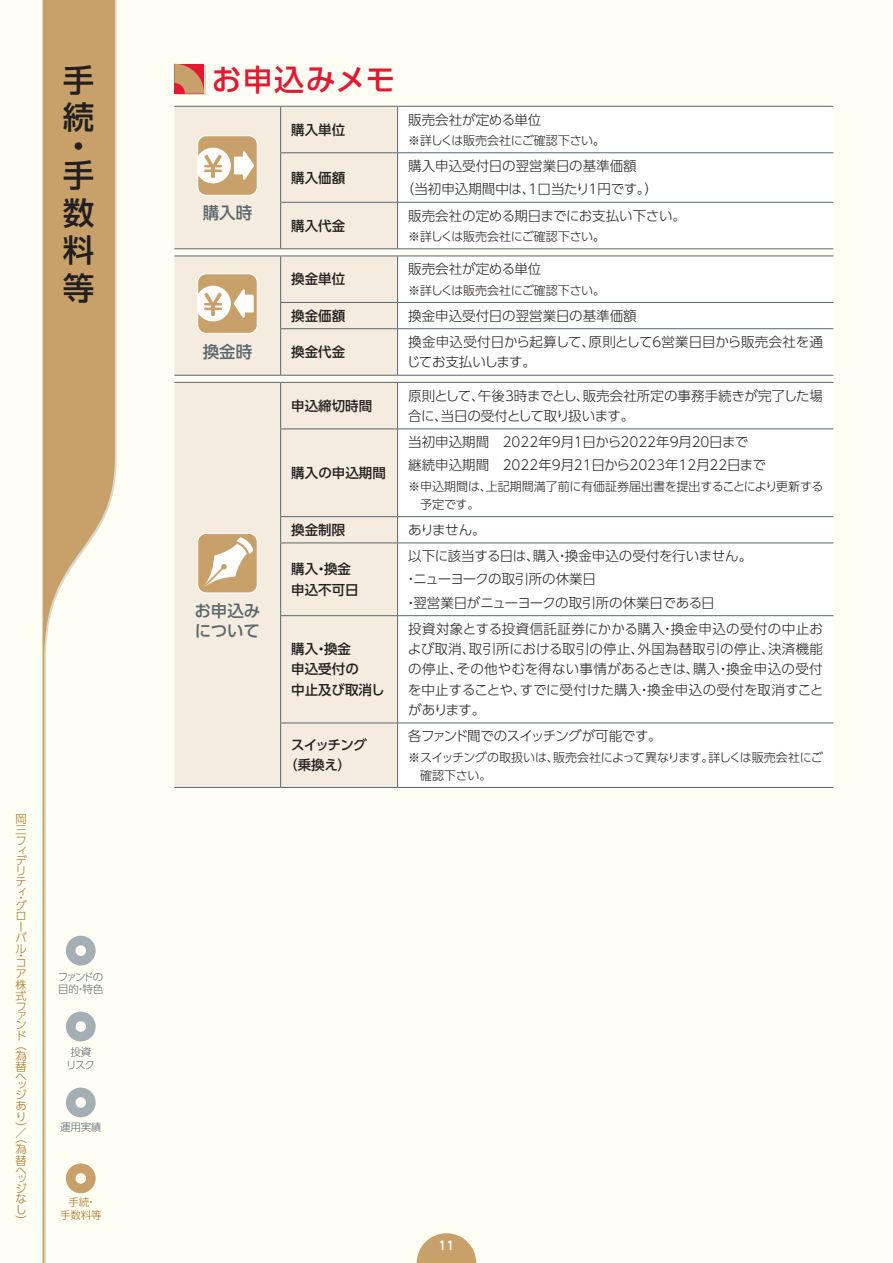
<style>
.page{position:relative;width:893px;height:1263px;background:#fffef4}
.page>*{position:absolute;margin:0;border:0;box-sizing:border-box;transform-origin:0 0}
.t1{font:500 31.5px/37.8px "UD Shin Go Pro";color:#231f20}
.A-大見出し{font:500 30px "UD Shin Go Pro";letter-spacing:.045em;color:#e21931}
.A-11pt{font:500 16.5px/19.5px "UD Shin Go Pro";color:#5a676e}
.F-9pt{font:300 13.5px/20.2px "UD Shin Go Pro";color:#231f20}
.F-9pt-2{font:300 13.5px/20.2px "UD Shin Go Pro";letter-spacing:-.02em;color:#231f20}
.F-9ptM{font:500 13.5px/20.2px "UD Shin Go Pro";color:#231f20}
.F-9pt-3{font:300 13.5px "UD Shin Go Pro";letter-spacing:-.05em;color:#231f20}
.F-8pt注{font:300 12px/18px "UD Shin Go Pro";letter-spacing:-.02em;color:#231f20}
.F-8pt注-2{font:300 12px/18px "UD Shin Go Pro";color:#231f20}
.t2{font:500 12px "UD Shin Go Pro";color:#fff}
.t3{font:300 11.25px/10.5px "UD Shin Go Pro";color:#a6721e}
.t4{font:300 10.5px/12.6px "UD Shin Go Pro";letter-spacing:-.13em;color:#5a676e}
.t5{font:300 10.5px/12.6px "UD Shin Go Pro";letter-spacing:-.06em;color:#5a676e;text-align:center}
.t6{font:300 10.5px/12.6px "UD Shin Go Pro";letter-spacing:-.015em;color:#a6721e;text-align:center}
</style>
<div class="page">
<svg style="left:417px;top:1233px;width:59px;height:30px"></svg>
<svg style="left:43px;top:0;width:72px;height:1263px"></svg>
<svg style="left:66px;top:936px;width:30px;height:29px"></svg>
<svg style="left:66px;top:1012px;width:30px;height:29px"></svg>
<svg style="left:66px;top:1087px;width:30px;height:30px"></svg>
<svg style="left:66px;top:1163px;width:30px;height:30px"></svg>
<div style="left:176px;top:65px;width:30px;height:30px;background:#dad9c9"></div>
<svg style="left:174px;top:64px;width:30px;height:30px"></svg>
<div style="left:398px;top:107px;width:435px;height:141px;background:#fff"></div>
<hr style="left:398px;top:106px;width:435px;height:1px;background:#5a676e">
<hr style="left:398px;top:152px;width:435px;height:1px;background:#5a676e">
<hr style="left:398px;top:202px;width:435px;height:1px;background:#5a676e">
<hr style="left:398px;top:248px;width:435px;height:1px;background:#5a676e">
<svg style="left:174px;top:106px;width:224px;height:143px;background:#eee4d5"></svg>
<div style="left:398px;top:257px;width:435px;height:118px;background:#fff"></div>
<hr style="left:174px;top:375px;width:107px;height:1px;background:#5a676e">
<hr style="left:398px;top:256px;width:435px;height:1px;background:#5a676e">
<hr style="left:398px;top:302px;width:435px;height:1px;background:#5a676e">
<hr style="left:398px;top:328px;width:435px;height:1px;background:#5a676e">
<hr style="left:281px;top:375px;width:117px;height:1px;background:#5a676e">
<hr style="left:398px;top:375px;width:435px;height:1px;background:#5a676e">
<svg style="left:174px;top:256px;width:224px;height:119px;background:#ede3d4"></svg>
<div style="left:174px;top:383px;width:223px;height:404px;background:#f4ecdf"></div>
<div style="left:398px;top:383px;width:435px;height:404px;background:#fff"></div>
<hr style="left:174px;top:787px;width:107px;height:1px;background:#5a676e">
<hr style="left:174px;top:382px;width:107px;height:1px;background:#5a676e">
<hr style="left:281px;top:382px;width:117px;height:1px;background:#5a676e">
<hr style="left:280px;top:383px;width:1px;height:45px;background:#5a676e">
<hr style="left:398px;top:382px;width:435px;height:1px;background:#5a676e">
<hr style="left:397px;top:383px;width:1px;height:45px;background:#5a676e">
<hr style="left:280px;top:428px;width:118px;height:1px;background:#5a676e">
<hr style="left:280px;top:429px;width:1px;height:87px;background:#5a676e">
<hr style="left:398px;top:428px;width:435px;height:1px;background:#5a676e">
<hr style="left:397px;top:429px;width:1px;height:87px;background:#5a676e">
<hr style="left:280px;top:516px;width:118px;height:1px;background:#5a676e">
<svg style="left:280px;top:517px;width:1px;height:25px"></svg>
<hr style="left:398px;top:516px;width:435px;height:1px;background:#5a676e">
<svg style="left:397px;top:517px;width:1px;height:25px"></svg>
<hr style="left:280px;top:542px;width:118px;height:1px;background:#5a676e">
<hr style="left:280px;top:543px;width:1px;height:72px;background:#5a676e">
<hr style="left:398px;top:542px;width:435px;height:1px;background:#5a676e">
<hr style="left:397px;top:543px;width:1px;height:72px;background:#5a676e">
<hr style="left:280px;top:615px;width:118px;height:1px;background:#5a676e">
<hr style="left:280px;top:616px;width:1px;height:106px;background:#5a676e">
<hr style="left:398px;top:615px;width:435px;height:1px;background:#5a676e">
<hr style="left:397px;top:616px;width:1px;height:106px;background:#5a676e">
<hr style="left:280px;top:722px;width:118px;height:1px;background:#5a676e">
<hr style="left:280px;top:723px;width:1px;height:64px;background:#5a676e">
<hr style="left:398px;top:722px;width:435px;height:1px;background:#5a676e">
<hr style="left:397px;top:723px;width:1px;height:64px;background:#5a676e">
<hr style="left:281px;top:787px;width:117px;height:1px;background:#5a676e">
<hr style="left:398px;top:787px;width:435px;height:1px;background:#5a676e">
<div style="left:198px;top:533px;width:59px;height:60px;background:#c7a06a;border-radius:9px"></div>
<div style="left:197px;top:533px;width:61px;height:60px;border:1px solid #fff;border-radius:9px"></div>
<svg style="left:204px;top:537px;width:50px;height:50px"></svg>
<h1 class="t1" style="left:63px;top:60px;width:32px">手続</h1>
<h1 class="t1" style="left:63px;top:131px;width:32px;line-height:28.8px">・手</h1>
<h1 class="t1" style="left:63px;top:193px;width:33px;text-align:justify">数料等</h1>
<p class="t3" style="left:16px;top:813px;width:13px">岡岡岡岡岡岡岡</p>
<p class="t3" style="left:16px;top:886px;width:12px">岡</p>
<p class="t3" style="left:16px;top:892px;width:8px">岡</p>
<p class="t3" style="left:16px;top:900px;width:13px">岡岡岡岡岡</p>
<p class="t3" style="left:16px;top:950px;width:8px">岡</p>
<p class="t3" style="left:16px;top:957px;width:12px">岡岡岡岡岡岡岡</p>
<p class="t3" style="left:16px;top:1031px;width:12px;line-height:8.7px">岡岡</p>
<p class="t3" style="left:16px;top:1050px;width:12px;line-height:11.2px">岡岡</p>
<p class="t3" style="left:16px;top:1072px;width:12px;line-height:8.2px">岡岡</p>
<p class="t3" style="left:16px;top:1089px;width:13px;line-height:10.9px">岡岡岡岡</p>
<p class="t3" style="left:16px;top:1127px;width:12px">岡</p>
<p class="t3" style="left:16px;top:1132px;width:12px;line-height:11.2px;text-align:justify">岡岡岡</p>
<p class="t3" style="left:16px;top:1166px;width:12px;line-height:8.2px">岡岡</p>
<p class="t3" style="left:16px;top:1183px;width:13px;text-align:justify">岡岡岡岡</p>
<p class="t4" style="left:58px;top:970px;width:47px">ファンドの目的・特色</p>
<p class="t5" style="left:66px;top:1045px;width:30px">投資リスク</p>
<p class="t5" style="left:60px;top:1120px;width:43px">運用実績</p>
<p class="t6" style="left:60px;top:1195px;width:43px">手続・<br>手数料等</p>
<p class="A-大見出し" style="left:211px;top:55px;width:186px">お申込みメモ</p>
<p class="F-9ptM" style="left:291px;top:119px;width:55px">購入単位</p>
<p class="A-11pt" style="left:203px;top:203px;width:51px">購入時</p>
<p class="F-9ptM" style="left:291px;top:167px;width:55px">購入価額</p>
<p class="F-9ptM" style="left:291px;top:215px;width:55px">購入代金</p>
<p class="F-9ptM" style="left:291px;top:269px;width:55px">換金単位</p>
<p class="F-9pt" style="left:408px;top:109px;width:135px">販売会社が定める単位</p>
<p class="F-8pt注" style="left:408px;top:131px;width:199px">※詳しくは販売会社にご確認下さい。</p>
<p class="F-9pt" style="left:408px;top:155px;width:230px">購入申込受付日の翌営業日の基準価額</p>
<p class="F-9pt" style="left:401px;top:179px;width:259px">（当初申込期間中は、1口当たり1円です。）</p>
<p class="F-9pt-2" style="left:408px;top:205px;width:279px">販売会社の定める期日までにお支払い下さい。</p>
<p class="F-8pt注" style="left:408px;top:227px;width:199px">※詳しくは販売会社にご確認下さい。</p>
<p class="F-9pt" style="left:408px;top:258px;width:135px">販売会社が定める単位</p>
<p class="F-8pt注" style="left:408px;top:281px;width:199px">※詳しくは販売会社にご確認下さい。</p>
<p class="A-11pt" style="left:203px;top:341px;width:51px">換金時</p>
<p class="A-11pt" style="left:194px;top:601px;width:67px">お申込みについて</p>
<p class="F-9ptM" style="left:291px;top:305px;width:55px">換金価額</p>
<p class="F-9pt" style="left:408px;top:305px;width:230px">換金申込受付日の翌営業日の基準価額</p>
<p class="F-9ptM" style="left:291px;top:341px;width:55px">換金代金</p>
<p class="F-9pt" style="left:407px;top:331px;width:418px">換金申込受付日から起算して、原則として6営業日目から販売会社を通じてお支払いします。</p>
<p class="F-9ptM" style="left:291px;top:395px;width:82px">申込締切時間</p>
<p class="F-9pt-2" style="left:408px;top:385px;width:416px">原則として、午後3時までとし、販売会社所定の事務手続きが完了した場合に、当日の受付として取り扱います。</p>
<p class="F-9ptM" style="left:291px;top:462px;width:96px">購入の申込期間</p>
<p class="F-9pt" style="left:408px;top:431px;width:342px">当初申込期間　2022年9月1日から2022年9月20日まで</p>
<p class="F-9pt" style="left:408px;top:455px;width:359px">継続申込期間　2022年9月21日から2023年12月22日まで</p>
<p class="F-8pt注-2" style="left:420px;top:477px;width:405px;text-indent:-12px">※申込期間は、上記期間満了前に有価証券届出書を提出することにより更新する予定です。</p>
<p class="F-9ptM" style="left:291px;top:519px;width:55px">換金制限</p>
<p class="F-9pt" style="left:408px;top:519px;width:79px">ありません。</p>
<p class="F-9ptM" style="left:291px;top:559px;width:69px">購入・換金申込不可日</p>
<p class="F-9pt" style="left:408px;top:545px;width:345px">以下に該当する日は、購入・換金申込の受付を行いません。</p>
<p class="F-9pt-2" style="left:404px;top:569px;width:193px">・ニューヨークの取引所の休業日</p>
<p class="F-9pt-2" style="left:404px;top:592px;width:312px">・翌営業日がニューヨークの取引所の休業日である日</p>
<p class="F-9ptM" style="left:291px;top:638px;width:95px">購入・換金<br>申込受付の<br>中止及び取消し</p>
<p class="F-9ptM" style="left:291px;top:734px;width:77px">スイッチング</p>
<p class="F-9ptM" style="left:284px;top:755px;width:68px">（乗換え）</p>
<p class="F-9pt" style="left:408px;top:618px;width:417px;text-align:justify">投資対象とする投資信託証券にかかる購入・換金申込の受付の中止および取消、取引所における取引の停止、外国為替取引の停止、決済機能の停止、その他やむを得ない事情があるときは、購入・換金申込の受付を中止することや、すでに受付けた購入・換金申込の受付を取消すことがあります。</p>
<p class="F-9pt-3" style="left:408px;top:725px;width:255px">各ファンド間でのスイッチングが可能です。</p>
<p class="F-8pt注" style="left:420px;top:748px;width:404px;text-indent:-12px">※スイッチングの取扱いは、販売会社によって異なります。詳しくは販売会社にご確認下さい。</p>
<p class="t2" style="left:439px;top:1236px;width:17px">11</p>
</div>
